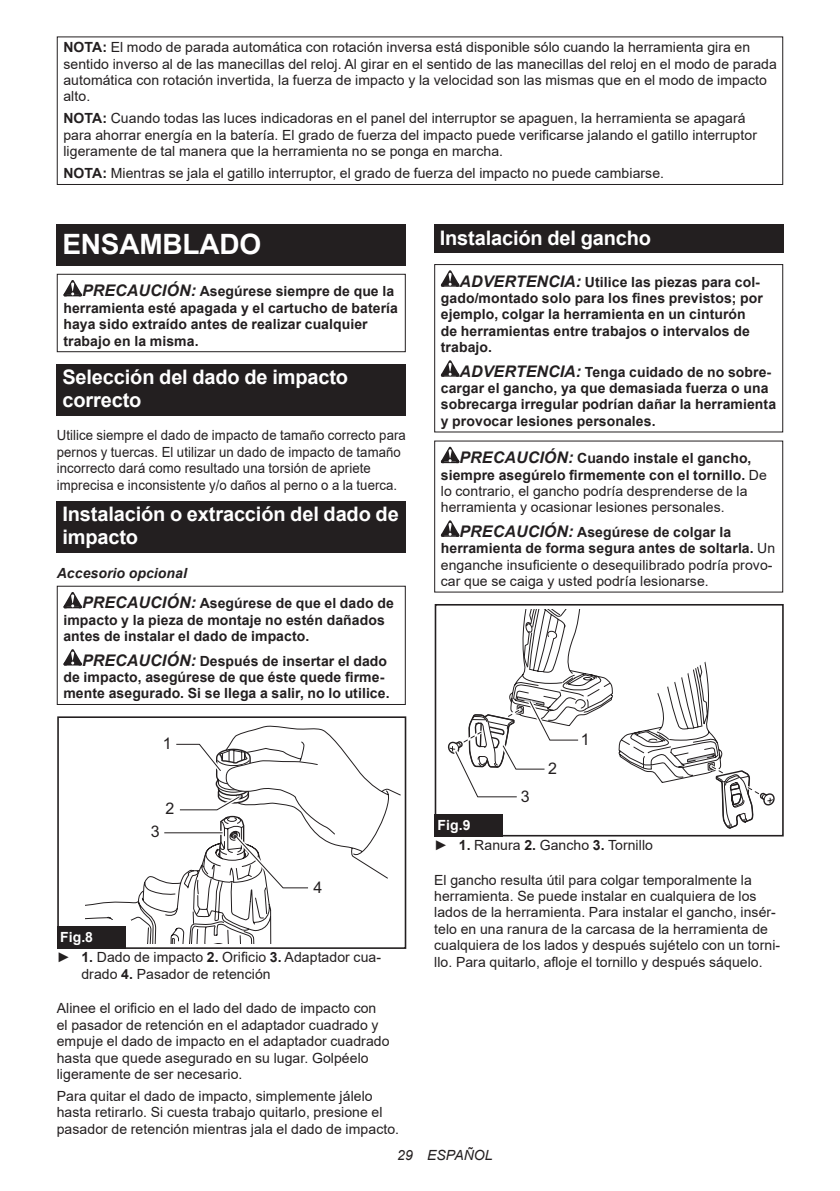
<style>
.page{position:relative;width:840px;height:1191px;background:#fff}
.page>*{position:absolute;margin:0;border:0;box-sizing:border-box;transform-origin:0 0}
.t1{font:700 28px "Arial";letter-spacing:-.01em;color:#fff}
.t2{font:700 20px/23.4px "Arial";letter-spacing:-.01em;color:#fff}
.t3{font:16px "Arial";color:#231f20}
.t4{font:14px/16.4px "Arial";letter-spacing:.005em;color:#231f20}
.t5{font:700 14px/16.4px "Arial";letter-spacing:.005em;color:#231f20}
.t6{font:14px/16.4px "Arial";letter-spacing:.005em;color:#231f20;scale:.94 1}
.t7{font:italic 14px "Arial";letter-spacing:.005em;color:#231f20}
.s1{font-weight:700}
.s2{font-style:italic;font-size:16px}
.s3{font-style:italic}
.s4{font-weight:700;color:#fff}
.s5{font-weight:700;font-style:italic;font-size:16px}
</style>
<div class="page">
<div style="left:57px;top:36px;width:725px;height:149px;border:1px solid #231f20"></div>
<div style="left:57px;top:225px;width:348px;height:41px;background:#231f20"></div>
<svg style="left:63px;top:280px;width:19px;height:16px"></svg>
<div style="left:57px;top:274px;width:348px;height:78px;border:1px solid #231f20"></div>
<div style="left:57px;top:363px;width:348px;height:52px;background:#231f20"></div>
<div style="left:57px;top:501px;width:348px;height:52px;background:#231f20"></div>
<svg style="left:63px;top:592px;width:19px;height:16px"></svg>
<svg style="left:63px;top:649px;width:19px;height:16px"></svg>
<div style="left:57px;top:586px;width:348px;height:119px;border:1px solid #231f20"></div>
<div style="left:57px;top:716px;width:349px;height:233px;border:2px solid #231f20"></div>
<svg style="left:85px;top:725px;width:316px;height:218px"></svg>
<svg style="left:164px;top:831px;width:58px;height:4px"></svg>
<hr style="left:164px;top:832px;width:58px;height:1px;background:#231f20">
<div style="left:57px;top:926px;width:68px;height:23px;background:#231f20"></div>
<div style="left:434px;top:225px;width:348px;height:28px;background:#231f20"></div>
<svg style="left:440px;top:270px;width:19px;height:17px"></svg>
<svg style="left:440px;top:360px;width:19px;height:17px"></svg>
<div style="left:434px;top:264px;width:348px;height:168px;border:1px solid #231f20"></div>
<svg style="left:440px;top:447px;width:19px;height:16px"></svg>
<svg style="left:440px;top:520px;width:19px;height:17px"></svg>
<svg style="left:618px;top:661px;width:157px;height:168px"></svg>
<div style="left:434px;top:604px;width:349px;height:232px;border:2px solid #231f20"></div>
<svg style="left:447px;top:609px;width:165px;height:227px"></svg>
<div style="left:434px;top:814px;width:68px;height:22px;background:#231f20"></div>
<p class="t4" style="left:63px;top:39px;width:714px"><span class="s1">NOTA:</span> El modo de parada automática con rotación inversa está disponible sólo cuando la herramienta gira en sentido inverso al de las manecillas del reloj. Al girar en el sentido de las manecillas del reloj en el modo de parada automática con rotación invertida, la fuerza de impacto y la velocidad son las mismas que en el modo de impacto alto.</p>
<p class="t4" style="left:63px;top:110px;width:694px"><span class="s1">NOTA:</span> Cuando todas las luces indicadoras en el panel del interruptor se apaguen, la herramienta se apagará para ahorrar energía en la batería. El grado de fuerza del impacto puede verificarse jalando el gatillo interruptor ligeramente de tal manera que la herramienta no se ponga en marcha.</p>
<p class="t4" style="left:63px;top:165px;width:602px"><span class="s1">NOTA:</span> Mientras se jala el gatillo interruptor, el grado de fuerza del impacto no puede cambiarse.</p>
<h1 class="t1" style="left:62px;top:225px;width:200px">ENSAMBLADO</h1>
<p class="t5" style="left:63px;top:283px;width:336px;text-indent:19px"><span class="s2">PRECAUCIÓN:</span> Asegúrese siempre de que la herramienta esté apagada y el cartucho de batería haya sido extraído antes de realizar cualquier trabajo en la misma.</p>
<h2 class="t2" style="left:62px;top:365px;width:287px">Selección del dado de impacto correcto</h2>
<p class="t6" style="left:57px;top:427px;width:373px">Utilice siempre el dado de impacto de tamaño correcto para pernos y tuercas. El utilizar un dado de impacto de tamaño incorrecto dará como resultado una torsión de apriete imprecisa e inconsistente y/o daños al perno o a la tuerca.</p>
<h2 class="t2" style="left:62px;top:502px;width:337px">Instalación o extracción del dado de impacto</h2>
<p class="t5" style="left:82px;top:557px;width:313px;line-height:30.6px;text-indent:-25px"><span class="s3">Accesorio opcional<br></span><span class="s2">PRECAUCIÓN:</span> Asegúrese de que el dado de</p>
<p class="t5" style="left:63px;top:612px;width:323px">impacto y la pieza de montaje no estén dañados antes de instalar el dado de impacto.</p>
<p class="t5" style="left:63px;top:652px;width:327px;text-indent:19px"><span class="s2">PRECAUCIÓN:</span> Después de insertar el dado de impacto, asegúrese de que éste quede firme&shy;mente asegurado. Si se llega a salir, no lo utilice.</p>
<p class="t3" style="left:163px;top:733px;width:10px">1</p>
<p class="t3" style="left:165px;top:798px;width:10px">2</p>
<p class="t3" style="left:151px;top:821px;width:10px">3</p>
<p class="t3" style="left:313px;top:876px;width:10px">4</p>
<p class="t4" style="left:57px;top:927px;width:326px;line-height:20.2px"><span class="s4">Fig.8<br></span>► <span class="s1">1.</span> Dado de impacto <span class="s1">2.</span> Orificio <span class="s1">3.</span> Adaptador cua-</p>
<p class="t4" style="left:81px;top:965px;width:191px">drado <span class="s1">4.</span> Pasador de retención</p>
<p class="t4" style="left:57px;top:1000px;width:334px">Alinee el orificio en el lado del dado de impacto con el pasador de retención en el adaptador cuadrado y empuje el dado de impacto en el adaptador cuadrado hasta que quede asegurado en su lugar. Golpéelo ligeramente de ser necesario.</p>
<p class="t4" style="left:57px;top:1087px;width:344px">Para quitar el dado de impacto, simplemente jálelo hasta retirarlo. Si cuesta trabajo quitarlo, presione el pasador de retención mientras jala el dado de impacto.</p>
<h2 class="t2" style="left:439px;top:226px;width:213px">Instalación del gancho</h2>
<p class="t5" style="left:440px;top:274px;width:323px;text-indent:19px"><span class="s2">ADVERTENCIA:</span> Utilice las piezas para col&shy;gado/montado solo para los fines previstos; por ejemplo, colgar la herramienta en un cinturón de herramientas entre trabajos o intervalos de trabajo.</p>
<p class="t5" style="left:440px;top:364px;width:336px;text-indent:19px"><span class="s2">ADVERTENCIA:</span> Tenga cuidado de no sobre&shy;cargar el gancho, ya que demasiada fuerza o una sobrecarga irregular podrían dañar la herramienta y provocar lesiones personales.</p>
<p class="t4" style="left:440px;top:450px;width:327px;text-indent:19px"><span class="s5">PRECAUCIÓN:</span> <span class="s1">Cuando instale el gancho, siempre asegúrelo firmemente con el tornillo.</span> De lo contrario, el gancho podría desprenderse de la herramienta y ocasionar lesiones personales.</p>
<p class="t4" style="left:440px;top:523px;width:336px;text-indent:19px"><span class="s5">PRECAUCIÓN:</span> <span class="s1">Asegúrese de colgar la herramienta de forma segura antes de soltarla.</span> Un enganche insuficiente o desequilibrado podría provo&shy;car que se caiga y usted podría lesionarse.</p>
<p class="t3" style="left:520px;top:786px;width:10px">3</p>
<p class="t3" style="left:548px;top:758px;width:10px">2</p>
<p class="t3" style="left:580px;top:728px;width:10px">1</p>
<p class="t4" style="left:434px;top:814px;width:220px;line-height:20.2px"><span class="s4">Fig.9<br></span>► <span class="s1">1.</span> Ranura <span class="s1">2.</span> Gancho <span class="s1">3.</span> Tornillo</p>
<p class="t4" style="left:434px;top:871px;width:347px">El gancho resulta útil para colgar temporalmente la herramienta. Se puede instalar en cualquiera de los lados de la herramienta. Para instalar el gancho, insér&shy;telo en una ranura de la carcasa de la herramienta de cualquiera de los lados y después sujételo con un torni&shy;llo. Para quitarlo, afloje el tornillo y después sáquelo.</p>
<p class="t7" style="left:397px;top:1146px;width:97px">29 ESPAÑOL</p>
</div>
